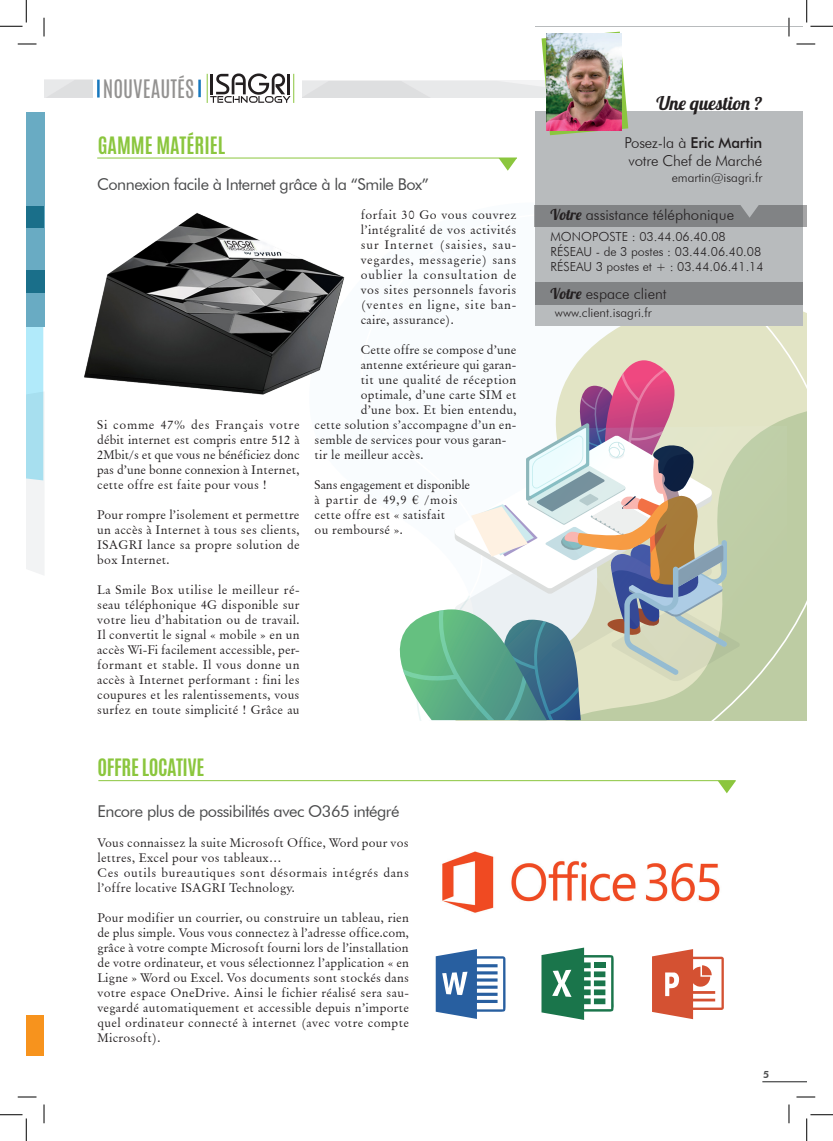
<style>
.page{position:relative;width:833px;height:1141px;background:#fff}
.page>*{position:absolute;margin:0;border:0;box-sizing:border-box;transform-origin:0 0}
.t1{font:21.25px "Antonio";color:#939291}
.t2{font:700 20px "Antonio";letter-spacing:-.015em;color:#8bc63e}
.t3{font:18.75px "Lobster 1.4";color:#231f20}
.t4{font:16.25px "Futura BT";letter-spacing:-.03em;color:#4b4c4d}
.t5{font:300 15px/18px "Futura BT";color:#231f20}
.t6{font:12.5px/15px "Baramond";letter-spacing:.02em;color:#231f20;text-align:justify}
.t7{font:300 12.5px/15px "Futura BT";color:#231f20}
.t8{font:800 10px "Futura BT";color:#4b4c4d}
.s1{font-family:"Times New Roman"}
.s2{font-weight:500}
.s3{font-family:"Lobster 1.4";font-weight:400}
</style>
<div class="page">
<svg style="left:26px;top:327px;width:18px;height:248px"></svg>
<svg style="left:580px;top:226px;width:226px;height:494px;background:#d6dcbc"></svg>
<div style="left:739px;top:426px;width:47px;height:294px;background:#bdcca4"></div>
<svg style="left:399px;top:360px;width:340px;height:360px"></svg>
<div style="left:534px;top:26px;width:267px;height:300px;background:#b8bbbd"></div>
<div style="left:534px;top:205px;width:272px;height:21px;background:#818385"></div>
<div style="left:534px;top:282px;width:267px;height:22px;background:#818385"></div>
<div style="left:532px;top:27px;width:274px;height:84px;background:#fff"></div>
<svg style="left:740px;top:205px;width:18px;height:13px"></svg>
<svg style="left:207px;top:73px;width:87px;height:30px"></svg>
<hr style="left:97px;top:80px;width:3px;height:17px;background:#1778be">
<hr style="left:198px;top:80px;width:3px;height:17px;background:#1778be">
<svg style="left:499px;top:159px;width:17px;height:12px"></svg>
<hr style="left:97px;top:158px;width:419px;height:1px;background:#8bc63e">
<svg style="left:717px;top:781px;width:18px;height:12px"></svg>
<hr style="left:98px;top:780px;width:637px;height:1px;background:#8bc63e">
<svg style="left:44px;top:80px;width:49px;height:17px"></svg>
<img style="left:442px;top:851px;width:278px;height:62px">
<div style="left:26px;top:113px;width:18px;height:214px;background:#69abc3"></div>
<div style="left:26px;top:206px;width:17px;height:21px;background:#1a6f8a"></div>
<div style="left:26px;top:270px;width:18px;height:22px;background:#1a6f8a"></div>
<svg style="left:652px;top:949px;width:71px;height:70px"></svg>
<svg style="left:435px;top:949px;width:70px;height:69px"></svg>
<svg style="left:541px;top:947px;width:72px;height:72px"></svg>
<img style="left:84px;top:213px;width:261px;height:182px">
<div style="left:26px;top:1015px;width:17px;height:40px;background:#f7931d"></div>
<svg style="left:303px;top:32px;width:325px;height:103px"></svg>
<img style="left:546px;top:33px;width:74px;height:97px">
<hr style="left:761px;top:1080px;width:45px;height:2px;background:#4b4c4d">
<svg style="left:18px;top:43px;width:18px;height:2px"></svg>
<svg style="left:796px;top:43px;width:18px;height:2px"></svg>
<svg style="left:18px;top:1096px;width:18px;height:1px"></svg>
<svg style="left:796px;top:1096px;width:18px;height:1px"></svg>
<svg style="left:43px;top:18px;width:2px;height:18px"></svg>
<svg style="left:43px;top:1104px;width:2px;height:19px"></svg>
<svg style="left:788px;top:18px;width:1px;height:18px"></svg>
<svg style="left:788px;top:1104px;width:1px;height:19px"></svg>
<svg style="left:0;top:0;width:27px;height:27px"></svg>
<svg style="left:0;top:1114px;width:27px;height:26px"></svg>
<svg style="left:806px;top:0;width:26px;height:27px"></svg>
<svg style="left:806px;top:1114px;width:26px;height:26px"></svg>
<h1 class="t1" style="left:103px;top:73px;width:93px">NOUVEAUTÉS</h1>
<h2 class="t2" style="left:98px;top:130px;width:129px">GAMME MATÉRIEL</h2>
<h3 class="t4" style="left:97px;top:174px;width:333px">Connexion facile à Internet grâce à la “Smile Box”</h3>
<p class="t6" style="left:97px;top:417px;width:204px">Si comme 47% des Français votre débit internet est compris entre 512 à 2Mbit/s et que vous ne bénéficiez donc pas d’une bonne connexion à Internet, cette offre est faite pour vous !</p>
<p class="t6" style="left:97px;top:507px;width:204px">Pour rompre l’isolement et permettre un accès à Internet à tous ses clients, ISAGRI lance sa propre solution de box Internet.</p>
<p class="t6" style="left:97px;top:582px;width:204px">La Smile Box utilise le meilleur ré&shy;seau téléphonique 4G disponible sur votre lieu d’habitation ou de travail.<br>Il convertit le signal « mobile » en un accès Wi-Fi facilement accessible, per&shy;formant et stable. Il vous donne un accès à Internet performant : fini les coupures et les ralentissements, vous surfez en toute simplicité ! Grâce au</p>
<p class="t6" style="left:360px;top:207px;width:157px">forfait 30 Go vous couvrez l’intégralité de vos activités sur Internet (saisies, sau&shy;vegardes, messagerie) sans oublier la consultation de vos sites personnels favoris (ventes en ligne, site ban&shy;caire, assurance).</p>
<p class="t6" style="left:360px;top:342px;width:157px">Cette offre se compose d’une</p>
<p class="t6" style="left:360px;top:357px;width:157px">antenne extérieure qui garan-</p>
<p class="t6" style="left:360px;top:372px;width:157px">tit une qualité de réception</p>
<p class="t6" style="left:360px;top:387px;width:157px">optimale, d’une carte SIM et</p>
<p class="t6" style="left:360px;top:402px;width:157px">d’une box. Et bien entendu,</p>
<p class="t6" style="left:314px;top:417px;width:203px">cette solution s’accompagne d’un en-</p>
<p class="t6" style="left:314px;top:432px;width:193px">semble de services pour vous garan-</p>
<p class="t6" style="left:314px;top:447px;width:110px">tir le meilleur accès.</p>
<p class="t6" style="left:314px;top:477px;width:157px;text-align:left">Sans engagement et disponible à partir de 49,9 <span class="s1">€</span> /mois cette offre est « satisfait<br>ou remboursé ».</p>
<h2 class="t2" style="left:97px;top:752px;width:108px">OFFRE LOCATIVE</h2>
<h3 class="t4" style="left:97px;top:801px;width:303px">Encore plus de possibilités avec O365 intégré</h3>
<p class="t6" style="left:97px;top:835px;width:313px;text-align:left">Vous connaissez la suite Microsoft Office, Word pour vos lettres, Excel pour vos tableaux…<br>Ces outils bureautiques sont désormais intégrés dans l’offre locative ISAGRI Technology.</p>
<p class="t6" style="left:97px;top:910px;width:313px">Pour modifier un courrier, ou construire un tableau, rien de plus simple. Vous vous connectez à l’adresse office.com, grâce à votre compte Microsoft fourni lors de l’installation de votre ordinateur, et vous sélectionnez l’application « en Ligne » Word ou Excel. Vos documents sont stockés dans votre espace OneDrive. Ainsi le fichier réalisé sera sau&shy;vegardé automatiquement et accessible depuis n’importe quel ordinateur connecté à internet (avec votre compte Microsoft).</p>
<h3 class="t3" style="left:656px;top:92px;width:107px">Une question ?</h3>
<p class="t5" style="left:624px;top:133px;width:139px">Posez-la à <span class="s2">Eric Martin </span>votre Chef de Marché</p>
<p class="t7" style="left:671px;top:169px;width:92px">emartin@isagri.fr</p>
<p class="t5" style="left:550px;top:205px;width:185px"><span class="s3">Votre</span> assistance téléphonique</p>
<p class="t7" style="left:550px;top:229px;width:214px">MONOPOSTE : 03.44.06.40.08<br>RÉSEAU - de 3 postes : 03.44.06.40.08<br>RÉSEAU 3 postes et + : 03.44.06.41.14</p>
<p class="t7" style="left:554px;top:305px;width:98px">www.client.isagri.fr</p>
<p class="t5" style="left:550px;top:285px;width:118px"><span class="s3">Votre</span> espace client</p>
<p class="t8" style="left:762px;top:1068px;width:8px">5</p>
</div>
